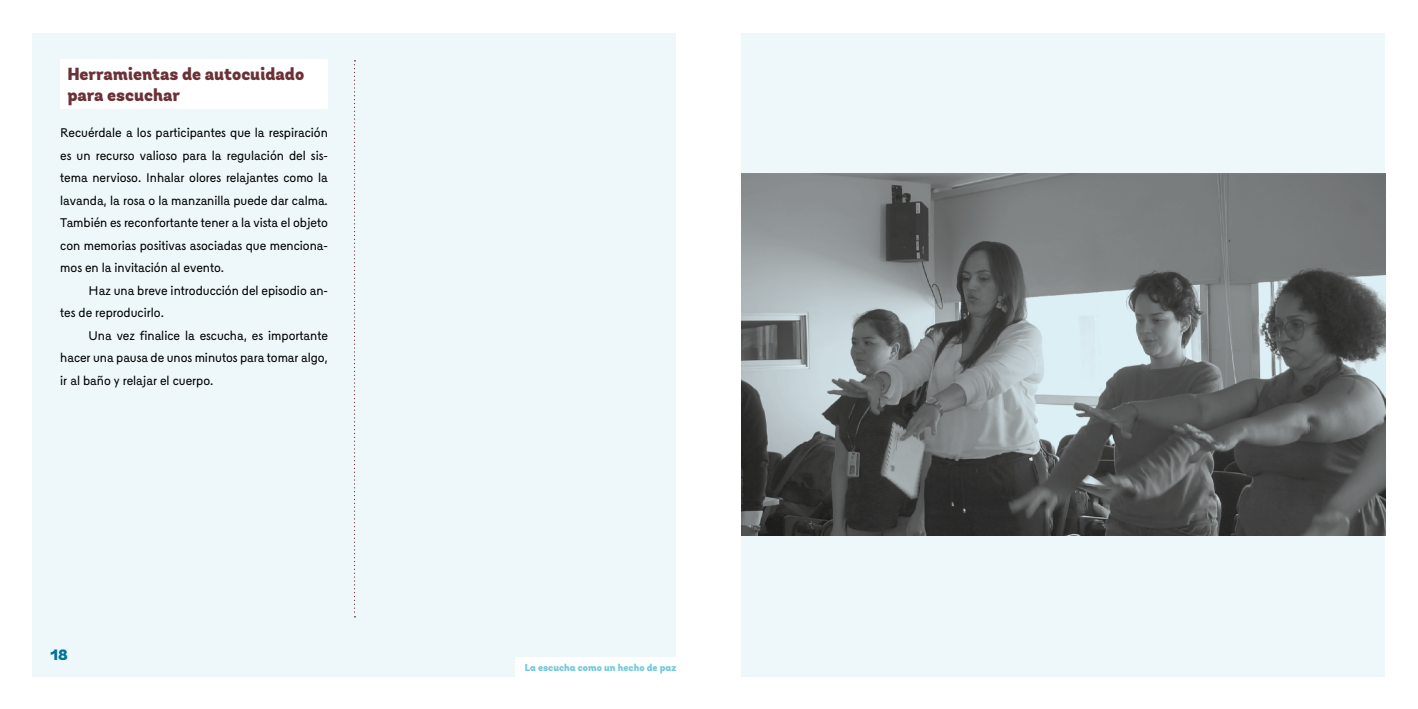
<style>
.page{position:relative;width:1418px;height:709px;background:#fff}
.page>*{position:absolute;margin:0;border:0;box-sizing:border-box;transform-origin:0 0}
.t1{font:900 17.5px/21px "Andes W04";color:#6c3136}
.t2{font:900 15px "Andes W04";color:#007597}
.t3{font:12.5px/22.5px "blaa";color:#000;text-align:justify}
.t4{font:900 10px "Andes W04";color:#75c9db}
</style>
<div class="page">
<div style="left:33px;top:33px;width:643px;height:643px;background:#eef8fb"></div>
<svg style="left:354px;top:60px;width:1px;height:557px"></svg>
<div style="left:515px;top:657px;width:172px;height:27px;background:#fff"></div>
<div style="left:741px;top:33px;width:644px;height:643px;background:#eef8fb"></div>
<div style="left:60px;top:59px;width:268px;height:49px;background:#fff"></div>
<img style="left:741px;top:173px;width:644px;height:362px">
<h1 class="t1" style="left:67px;top:64px;width:238px">Herramientas de autocuidado para escuchar</h1>
<p class="t3" style="left:60px;top:121px;width:269px">Recuérdale a los participantes que la respiración es un recurso valioso para la regulación del sis&shy;tema nervioso. Inhalar olores relajantes como la lavanda, la rosa o la manzanilla puede dar calma.<br>También es reconfortante tener a la vista el objeto con memorias positivas asociadas que menciona&shy;mos en la invitación al evento.</p>
<p class="t3" style="left:60px;top:279px;width:269px;text-indent:28px">Haz una breve introducción del episodio an&shy;tes de reproducirlo.</p>
<p class="t3" style="left:60px;top:324px;width:269px;text-indent:28px">Una vez finalice la escucha, es importante hacer una pausa de unos minutos para tomar algo, ir al baño y relajar el cuerpo.</p>
<p class="t2" style="left:50px;top:644px;width:19px">18</p>
<p class="t4" style="left:525px;top:661px;width:153px">La escucha como un hecho de paz</p>
</div>
